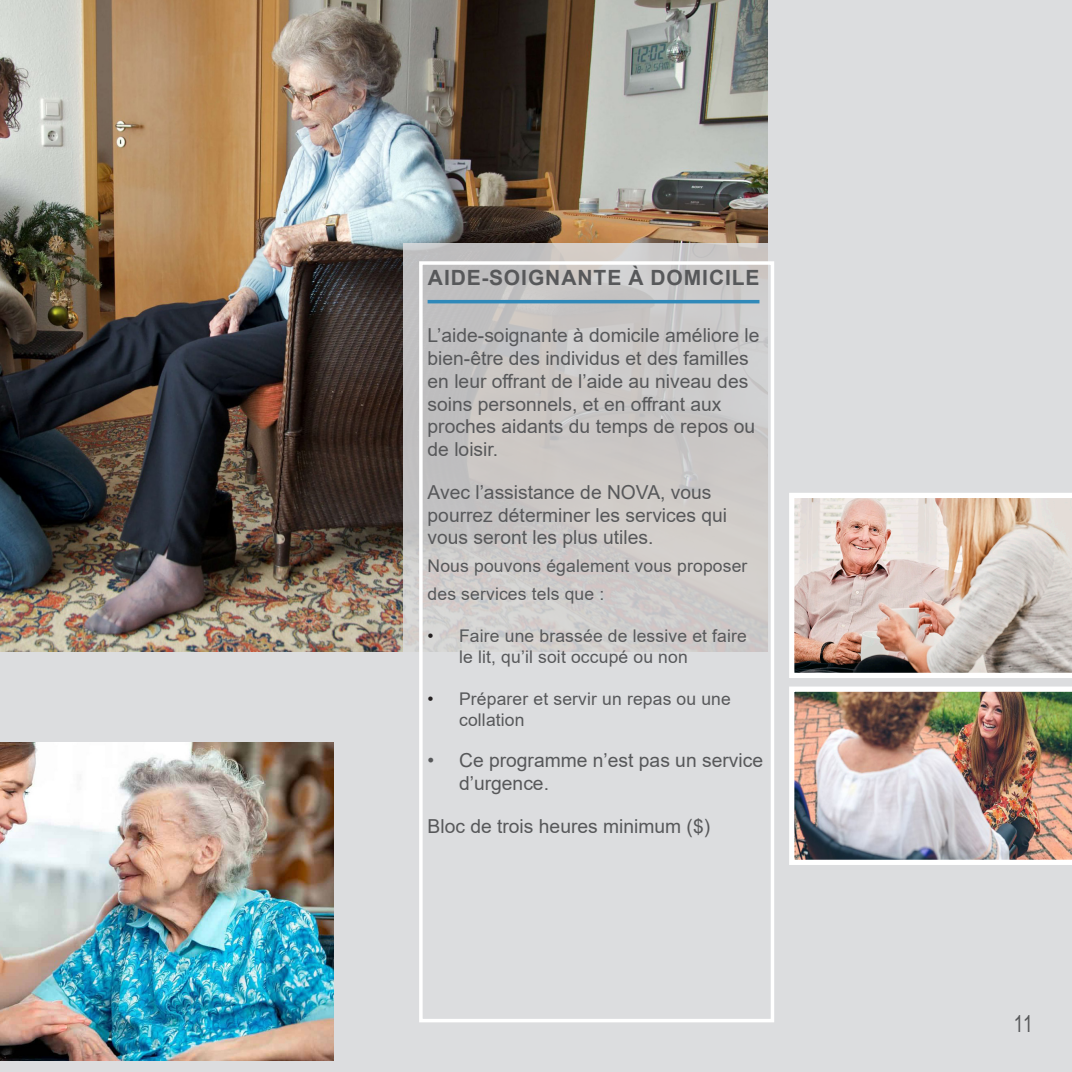
<style>
.page{position:relative;width:1072px;height:1072px;background:#fff}
.page>*{position:absolute;margin:0;border:0;box-sizing:border-box;transform-origin:0 0}
.CC{font:23.1px "Arial Narrow";color:#57585a;scale:.91 1}
.SUBHEADER{font:700 21px "Arial";letter-spacing:.045em;color:#57585a}
.body_text{font:19.25px/22.8px "Arial";color:#57585a}
.Sub_header_bullet{font:17.5px/21px "Arial";letter-spacing:.01em;color:#57585a}
.s1{color:#231f20}
</style>
<div class="page">
<div style="left:0;top:0;width:1071px;height:1071px;background:#dcdddf"></div>
<img style="left:0;top:0;width:768px;height:651px">
<img style="left:0;top:742px;width:333px;height:318px">
<img style="left:789px;top:686px;width:282px;height:179px">
<img style="left:789px;top:493px;width:282px;height:185px">
<svg style="left:403px;top:243px;width:365px;height:409px;fill:#ccc8c7"></svg>
<hr style="left:427px;top:300px;width:332px;height:3px;background:#3089b9">
<div style="left:419px;top:261px;width:355px;height:761px;border:4px solid #fff"></div>
<p class="SUBHEADER" style="left:428px;top:263px;width:333px">AIDE-SOIGNANTE À DOMICILE</p>
<p class="body_text" style="left:427px;top:324px;width:333px">L’aide-soignante à domicile améliore le bien-être des individus et des familles en leur offrant de l’aide au niveau des soins personnels, et en offrant aux proches aidants du temps de repos ou de loisir.</p>
<p class="body_text" style="left:427px;top:480px;width:301px">Avec l’assistance de NOVA, vous pourrez déterminer les services qui vous seront les plus utiles.</p>
<p class="Sub_header_bullet" style="left:427px;top:552px;width:321px;line-height:28px">Nous pouvons également vous proposer des services tels que :</p>
<p class="Sub_header_bullet" style="left:459px;top:625px;width:289px;text-indent:-32px"><span class="s1">•</span> Faire une brassée de lessive et faire le lit, qu’il soit occupé ou non</p>
<p class="Sub_header_bullet" style="left:459px;top:688px;width:273px;text-indent:-32px"><span class="s1">•</span> Préparer et servir un repas ou une collation</p>
<p class="body_text" style="left:459px;top:749px;width:305px;text-indent:-32px">• Ce programme n’est pas un service d’urgence.</p>
<p class="body_text" style="left:427px;top:814px;width:284px">Bloc de trois heures minimum ($)</p>
<p class="CC" style="left:1013px;top:1007px;width:22px">11</p>
</div>
